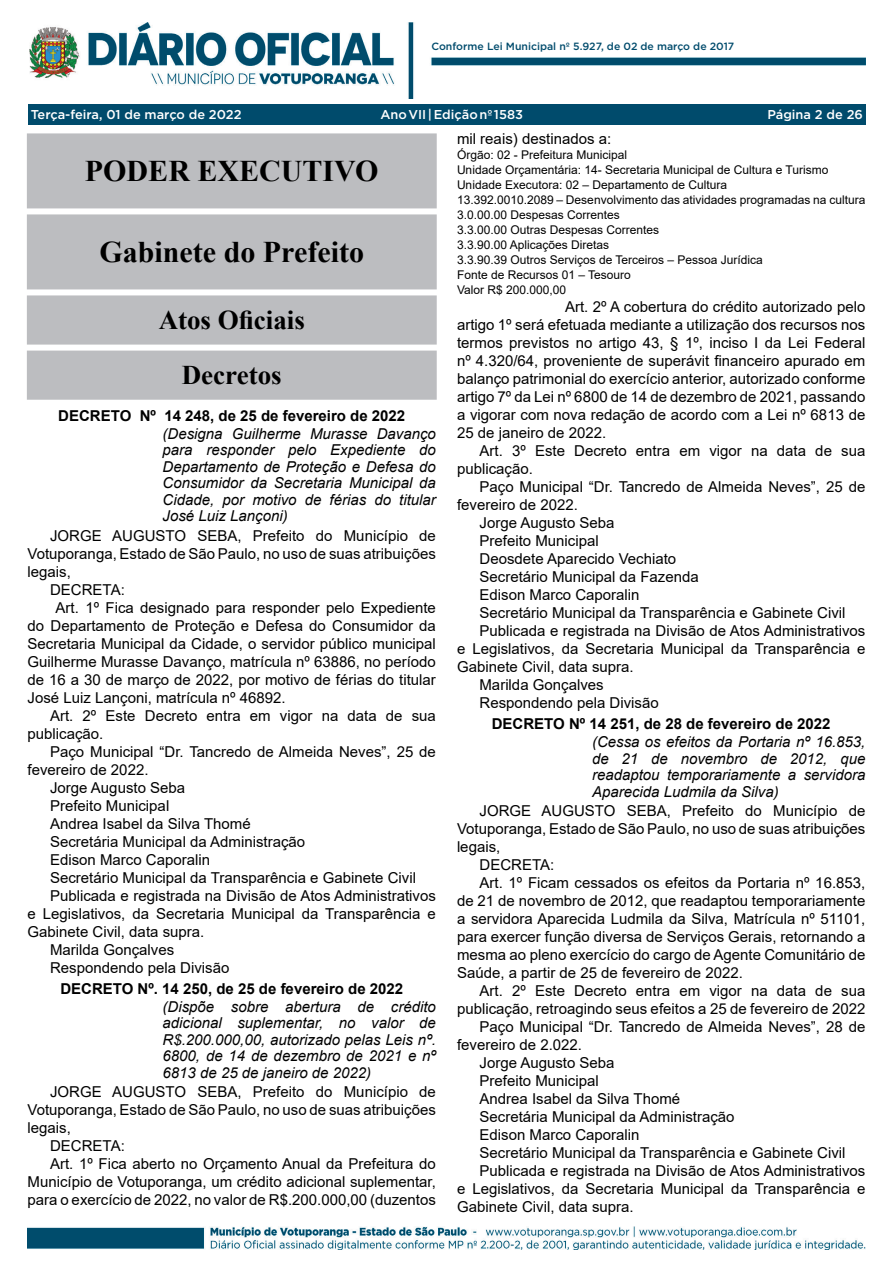
<style>
.page{position:relative;width:893px;height:1263px;background:#fff}
.page>*{position:absolute;margin:0;border:0;box-sizing:border-box;transform-origin:0 0}
.t1{font:700 30px "Times New Roman";color:#000}
.t2{font:700 27px "Times New Roman";color:#000}
._2_-_Corpo{font:15px/18px "Arial";color:#000;text-align:justify}
._3_-_Ementa{font:italic 15px/16.5px "Arial";color:#000;text-align:justify}
._1_-_Cabeçalho{font:700 15px "Arial";color:#000}
.t3{font:500 12.75px "Gotham";color:#fff}
._8_-_Orçamento{font:12px "Arial";color:#000}
.t4{font:500 10.5px "Gotham";color:#004b6c}
</style>
<div class="page">
<img style="left:28px;top:1226px;width:837px;height:24px">
<img style="left:29px;top:22px;width:836px;height:76px">
<div style="left:28px;top:104px;width:837px;height:21px;background:#004b6c"></div>
<div style="left:30px;top:136px;width:404px;height:69px;background:#bcbdc0"></div>
<div style="left:27px;top:133px;width:410px;height:75px;border:6px solid #bcbdc0"></div>
<div style="left:30px;top:217px;width:404px;height:69px;background:#bcbdc0"></div>
<div style="left:27px;top:214px;width:410px;height:75px;border:6px solid #bcbdc0"></div>
<div style="left:30px;top:298px;width:404px;height:44px;background:#bcbdc0"></div>
<div style="left:27px;top:295px;width:410px;height:50px;border:6px solid #bcbdc0"></div>
<div style="left:30px;top:354px;width:404px;height:43px;background:#bcbdc0"></div>
<div style="left:27px;top:351px;width:410px;height:49px;border:6px solid #bcbdc0"></div>
<p class="t4" style="left:431px;top:40px;width:304px">Conforme Lei Municipal nº 5.927, de 02 de março de 2017</p>
<p class="t3" style="left:380px;top:106px;width:144px">Ano VII | Edição nº 1583</p>
<p class="t3" style="left:31px;top:106px;width:212px">Terça-feira, 01 de março de 2022</p>
<p class="t3" style="left:767px;top:106px;width:97px">Página 2 de 26</p>
<p class="t1" style="left:85px;top:149px;width:295px">PODER EXECUTIVO</p>
<p class="t1" style="left:100px;top:230px;width:266px">Gabinete do Prefeito</p>
<p class="t2" style="left:159px;top:301px;width:148px">Atos Oficiais</p>
<p class="t2" style="left:182px;top:356px;width:101px">Decretos</p>
<p class="_1_-_Cabeçalho" style="left:58px;top:405px;width:349px">DECRETO Nº 14 248, de 25 de fevereiro de 2022</p>
<p class="_3_-_Ementa" style="left:163px;top:425px;width:275px">(Designa Guilherme Murasse Davanço para responder pelo Expediente do Departamento de Proteção e Defesa do Consumidor da Secretaria Municipal da Cidade, por motivo de férias do titular José Luiz Lançoni)</p>
<p class="_2_-_Corpo" style="left:28px;top:526px;width:410px;text-indent:23px">JORGE AUGUSTO SEBA, Prefeito do Município de Votuporanga, Estado de São Paulo, no uso de suas atribuições legais,</p>
<p class="_2_-_Corpo" style="left:50px;top:580px;width:76px">DECRETA:</p>
<p class="_2_-_Corpo" style="left:28px;top:598px;width:410px;text-indent:28px">Art. 1º Fica designado para responder pelo Expediente do Departamento de Proteção e Defesa do Consumidor da Secretaria Municipal da Cidade, o servidor público municipal Guilherme Murasse Davanço, matrícula nº 63886, no período de 16 a 30 de março de 2022, por motivo de férias do titular José Luiz Lançoni, matrícula nº 46892.</p>
<p class="_2_-_Corpo" style="left:28px;top:706px;width:410px;text-indent:23px">Art. 2º Este Decreto entra em vigor na data de sua publicação.</p>
<p class="_2_-_Corpo" style="left:28px;top:742px;width:410px;text-indent:23px">Paço Municipal “Dr. Tancredo de Almeida Neves”, 25 de fevereiro de 2022.</p>
<p class="_2_-_Corpo" style="left:50px;top:778px;width:137px">Jorge Augusto Seba</p>
<p class="_2_-_Corpo" style="left:50px;top:796px;width:121px">Prefeito Municipal</p>
<p class="_2_-_Corpo" style="left:50px;top:814px;width:202px">Andrea Isabel da Silva Thomé</p>
<p class="_2_-_Corpo" style="left:50px;top:832px;width:257px">Secretária Municipal da Administração</p>
<p class="_2_-_Corpo" style="left:50px;top:850px;width:162px">Edison Marco Caporalin</p>
<p class="_2_-_Corpo" style="left:50px;top:868px;width:367px">Secretário Municipal da Transparência e Gabinete Civil</p>
<p class="_2_-_Corpo" style="left:28px;top:886px;width:410px;text-indent:23px">Publicada e registrada na Divisão de Atos Administrativos e Legislativos, da Secretaria Municipal da Transparência e Gabinete Civil, data supra.</p>
<p class="_2_-_Corpo" style="left:50px;top:940px;width:126px">Marilda Gonçalves</p>
<p class="_2_-_Corpo" style="left:50px;top:958px;width:181px">Respondendo pela Divisão</p>
<p class="_1_-_Cabeçalho" style="left:60px;top:978px;width:344px">DECRETO Nº. 14 250, de 25 de fevereiro de 2022</p>
<p class="_3_-_Ementa" style="left:163px;top:998px;width:275px">(Dispõe sobre abertura de crédito adicional suplementar, no valor de R$.200.000,00, autorizado pelas Leis nº.<br>6800, de 14 de dezembro de 2021 e nº 6813 de 25 de janeiro de 2022)</p>
<p class="_2_-_Corpo" style="left:28px;top:1083px;width:410px;text-indent:23px">JORGE AUGUSTO SEBA, Prefeito do Município de Votuporanga, Estado de São Paulo, no uso de suas atribuições legais,</p>
<p class="_2_-_Corpo" style="left:50px;top:1137px;width:76px">DECRETA:</p>
<p class="_2_-_Corpo" style="left:28px;top:1155px;width:410px;text-indent:23px">Art. 1º Fica aberto no Orçamento Anual da Prefeitura do Município de Votuporanga, um crédito adicional suplementar, para o exercício de 2022, no valor de R$.200.000,00 (duzentos</p>
<p class="_2_-_Corpo" style="left:457px;top:130px;width:156px">mil reais) destinados a:</p>
<p class="_8_-_Orçamento" style="left:457px;top:147px;width:172px">Órgão: 02 - Prefeitura Municipal</p>
<p class="_8_-_Orçamento" style="left:457px;top:162px;width:373px">Unidade Orçamentária: 14- Secretaria Municipal de Cultura e Turismo</p>
<p class="_8_-_Orçamento" style="left:457px;top:177px;width:272px">Unidade Executora: 02 – Departamento de Cultura</p>
<p class="_8_-_Orçamento" style="left:457px;top:192px;width:410px">13.392.0010.2089 – Desenvolvimento das atividades programadas na cultura</p>
<p class="_8_-_Orçamento" style="left:457px;top:207px;width:164px">3.0.00.00 Despesas Correntes</p>
<p class="_8_-_Orçamento" style="left:457px;top:222px;width:204px">3.3.00.00 Outras Despesas Correntes</p>
<p class="_8_-_Orçamento" style="left:457px;top:237px;width:154px">3.3.90.00 Aplicações Diretas</p>
<p class="_8_-_Orçamento" style="left:457px;top:252px;width:307px">3.3.90.39 Outros Serviços de Terceiros – Pessoa Jurídica</p>
<p class="_8_-_Orçamento" style="left:457px;top:267px;width:175px">Fonte de Recursos 01 – Tesouro</p>
<p class="_8_-_Orçamento" style="left:457px;top:282px;width:111px">Valor R$ 200.000,00</p>
<p class="_2_-_Corpo" style="left:457px;top:298px;width:410px;text-indent:108px">Art. 2º A cobertura do crédito autorizado pelo artigo 1º será efetuada mediante a utilização dos recursos nos termos previstos no artigo 43, § 1º, inciso I da Lei Federal nº 4.320/64, proveniente de superávit financeiro apurado em balanço patrimonial do exercício anterior, autorizado conforme artigo 7º da Lei nº 6800 de 14 de dezembro de 2021, passando a vigorar com nova redação de acordo com a Lei nº 6813 de 25 de janeiro de 2022.</p>
<p class="_2_-_Corpo" style="left:457px;top:442px;width:410px;text-indent:22px">Art. 3º Este Decreto entra em vigor na data de sua publicação.</p>
<p class="_2_-_Corpo" style="left:457px;top:478px;width:410px;text-indent:22px">Paço Municipal “Dr. Tancredo de Almeida Neves”, 25 de fevereiro de 2022.</p>
<p class="_2_-_Corpo" style="left:479px;top:514px;width:137px">Jorge Augusto Seba</p>
<p class="_2_-_Corpo" style="left:479px;top:532px;width:121px">Prefeito Municipal</p>
<p class="_2_-_Corpo" style="left:479px;top:550px;width:198px">Deosdete Aparecido Vechiato</p>
<p class="_2_-_Corpo" style="left:479px;top:568px;width:221px">Secretário Municipal da Fazenda</p>
<p class="_2_-_Corpo" style="left:479px;top:586px;width:162px">Edison Marco Caporalin</p>
<p class="_2_-_Corpo" style="left:479px;top:604px;width:367px">Secretário Municipal da Transparência e Gabinete Civil</p>
<p class="_2_-_Corpo" style="left:457px;top:622px;width:410px;text-indent:22px">Publicada e registrada na Divisão de Atos Administrativos e Legislativos, da Secretaria Municipal da Transparência e Gabinete Civil, data supra.</p>
<p class="_2_-_Corpo" style="left:479px;top:676px;width:126px">Marilda Gonçalves</p>
<p class="_2_-_Corpo" style="left:479px;top:694px;width:181px">Respondendo pela Divisão</p>
<p class="_1_-_Cabeçalho" style="left:492px;top:713px;width:340px">DECRETO Nº 14 251, de 28 de fevereiro de 2022</p>
<p class="_3_-_Ementa" style="left:592px;top:734px;width:275px">(Cessa os efeitos da Portaria nº 16.853, de 21 de novembro de 2012, que readaptou temporariamente a servidora Aparecida Ludmila da Silva)</p>
<p class="_2_-_Corpo" style="left:457px;top:802px;width:410px;text-indent:22px">JORGE AUGUSTO SEBA, Prefeito do Município de Votuporanga, Estado de São Paulo, no uso de suas atribuições legais,</p>
<p class="_2_-_Corpo" style="left:479px;top:856px;width:76px">DECRETA:</p>
<p class="_2_-_Corpo" style="left:457px;top:874px;width:410px;text-indent:22px">Art. 1º Ficam cessados os efeitos da Portaria nº 16.853, de 21 de novembro de 2012, que readaptou temporariamente a servidora Aparecida Ludmila da Silva, Matrícula nº 51101, para exercer função diversa de Serviços Gerais, retornando a mesma ao pleno exercício do cargo de Agente Comunitário de Saúde, a partir de 25 de fevereiro de 2022.</p>
<p class="_2_-_Corpo" style="left:457px;top:982px;width:410px;text-align:right">Art. 2º Este Decreto entra em vigor na data de sua publicação, retroagindo seus efeitos a 25 de fevereiro de 2022</p>
<p class="_2_-_Corpo" style="left:457px;top:1018px;width:410px;text-indent:22px">Paço Municipal “Dr. Tancredo de Almeida Neves”, 28 de fevereiro de 2.022.</p>
<p class="_2_-_Corpo" style="left:479px;top:1054px;width:137px">Jorge Augusto Seba</p>
<p class="_2_-_Corpo" style="left:479px;top:1072px;width:121px">Prefeito Municipal</p>
<p class="_2_-_Corpo" style="left:479px;top:1090px;width:202px">Andrea Isabel da Silva Thomé</p>
<p class="_2_-_Corpo" style="left:479px;top:1108px;width:257px">Secretária Municipal da Administração</p>
<p class="_2_-_Corpo" style="left:479px;top:1126px;width:162px">Edison Marco Caporalin</p>
<p class="_2_-_Corpo" style="left:479px;top:1144px;width:367px">Secretário Municipal da Transparência e Gabinete Civil</p>
<p class="_2_-_Corpo" style="left:457px;top:1162px;width:410px;text-indent:22px">Publicada e registrada na Divisão de Atos Administrativos e Legislativos, da Secretaria Municipal da Transparência e Gabinete Civil, data supra.</p>
</div>
